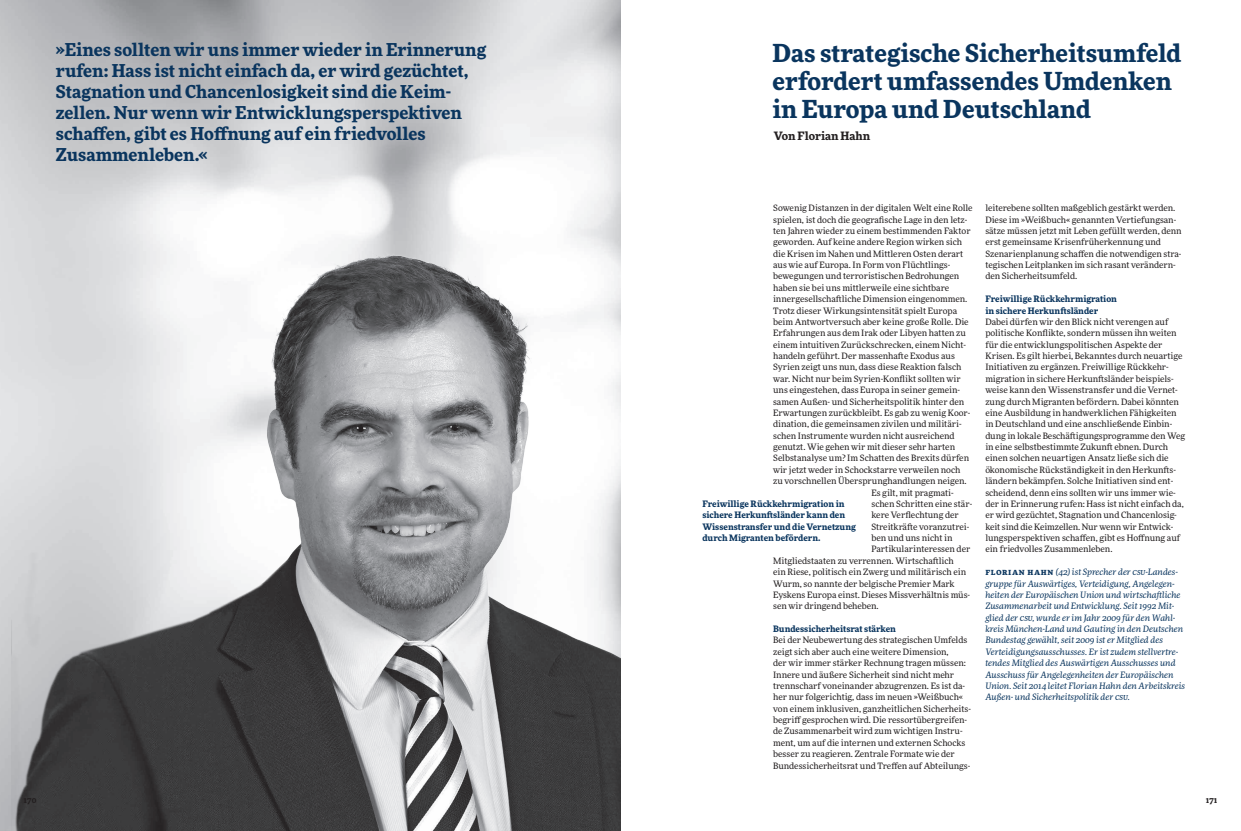
<style>
.page{position:relative;width:1241px;height:831px;background:#fff}
.page>*{position:absolute;margin:0;border:0;box-sizing:border-box;transform-origin:0 0}
.t1{font:700 24.5px/28px "More Pro";color:#0a355e}
.t2{font:700 17.5px/21px "More Pro";color:#0a355e}
.t3{font:700 11.38px "More Pro";color:#231f20}
.t4{font:8.75px/11.4px "More Pro";color:#231f20}
.t5{font:italic 8.75px/11.4px "More Pro";color:#0a355e}
.t6{font:700 8.75px/11.4px "More Pro";color:#0a355e}
.t7{font:700 8.75px "More Pro";letter-spacing:.02em;color:#231f20}
.s1{font-weight:700;font-style:normal}
</style>
<div class="page">
<img style="left:11px;top:223px;width:609px;height:608px">
<p class="t2" style="left:56px;top:38px;width:432px">»Eines sollten wir uns immer wieder in Erinnerung rufen: Hass ist nicht einfach da, er wird gezüchtet, Stagnation und Chancenlosigkeit sind die Keim&shy;zellen. Nur wenn wir Entwicklungsperspektiven schaffen, gibt es Hoffnung auf ein friedvolles Zusammenleben.«</p>
<h1 class="t1" style="left:772px;top:37px;width:410px">Das strategische Sicherheitsumfeld erfordert umfassendes Umdenken in Europa und Deutschland</h1>
<h3 class="t3" style="left:773px;top:128px;width:98px">Von Florian Hahn</h3>
<p class="t4" style="left:773px;top:202px;width:201px">Sowenig Distanzen in der digitalen Welt eine Rolle</p>
<p class="t4" style="left:773px;top:213px;width:196px">spielen, ist doch die geografische Lage in den letz-</p>
<p class="t4" style="left:773px;top:225px;width:199px">ten Jahren wieder zu einem bestimmenden Faktor</p>
<p class="t4" style="left:773px;top:236px;width:190px">geworden. Auf keine andere Region wirken sich</p>
<p class="t4" style="left:773px;top:247px;width:192px">die Krisen im Nahen und Mittleren Osten derart</p>
<p class="t4" style="left:773px;top:259px;width:178px">aus wie auf Europa. In Form von Flüchtlings-</p>
<p class="t4" style="left:773px;top:270px;width:187px">bewegungen und terroristischen Bedrohungen</p>
<p class="t4" style="left:773px;top:282px;width:177px">haben sie bei uns mittlerweile eine sichtbare</p>
<p class="t4" style="left:773px;top:293px;width:196px">innergesellschaftliche Dimension eingenommen.</p>
<p class="t4" style="left:773px;top:304px;width:185px">Trotz dieser Wirkungsintensität spielt Europa</p>
<p class="t4" style="left:773px;top:316px;width:197px">beim Antwortversuch aber keine große Rolle. Die</p>
<p class="t4" style="left:773px;top:327px;width:194px">Erfahrungen aus dem Irak oder Libyen hatten zu</p>
<p class="t4" style="left:773px;top:338px;width:194px">einem intuitiven Zurückschrecken, einem Nicht-</p>
<p class="t4" style="left:773px;top:350px;width:183px">handeln geführt. Der massenhafte Exodus aus</p>
<p class="t4" style="left:773px;top:361px;width:190px">Syrien zeigt uns nun, dass diese Reaktion falsch</p>
<p class="t4" style="left:773px;top:373px;width:189px">war. Nicht nur beim Syrien-Konflikt sollten wir</p>
<p class="t4" style="left:773px;top:384px;width:188px">uns eingestehen, dass Europa in seiner gemein-</p>
<p class="t4" style="left:773px;top:395px;width:192px">samen Außen- und Sicherheitspolitik hinter den</p>
<p class="t4" style="left:773px;top:407px;width:199px">Erwartungen zurückbleibt. Es gab zu wenig Koor-</p>
<p class="t4" style="left:773px;top:418px;width:190px">dination, die gemeinsamen zivilen und militäri-</p>
<p class="t4" style="left:773px;top:429px;width:183px">schen Instrumente wurden nicht ausreichend</p>
<p class="t4" style="left:773px;top:441px;width:183px">genutzt. Wie gehen wir mit dieser sehr harten</p>
<p class="t4" style="left:773px;top:452px;width:197px">Selbstanalyse um? Im Schatten des Brexits dürfen</p>
<p class="t4" style="left:773px;top:464px;width:189px">wir jetzt weder in Schockstarre verweilen noch</p>
<p class="t4" style="left:773px;top:475px;width:195px">zu vorschnellen Übersprunghandlungen neigen.</p>
<p class="t4" style="left:871px;top:486px;width:84px">Es gilt, mit pragmati-</p>
<p class="t4" style="left:871px;top:498px;width:102px">schen Schritten eine stär-</p>
<p class="t4" style="left:871px;top:509px;width:89px">kere Verflechtung der</p>
<p class="t4" style="left:871px;top:520px;width:99px">Streitkräfte voranzutrei-</p>
<p class="t4" style="left:871px;top:532px;width:82px">ben und uns nicht in</p>
<p class="t4" style="left:871px;top:543px;width:100px">Partikularinteressen der</p>
<p class="t4" style="left:773px;top:555px;width:182px">Mitgliedstaaten zu verrennen. Wirtschaftlich</p>
<p class="t4" style="left:773px;top:566px;width:194px">ein Riese, politisch ein Zwerg und militärisch ein</p>
<p class="t4" style="left:773px;top:577px;width:183px">Wurm, so nannte der belgische Premier Mark</p>
<p class="t4" style="left:773px;top:589px;width:198px">Eyskens Europa einst. Dieses Missverhältnis müs-</p>
<p class="t4" style="left:773px;top:600px;width:107px">sen wir dringend beheben.</p>
<p class="t6" style="left:773px;top:622px;width:124px">Bundessicherheitsrat stärken</p>
<p class="t4" style="left:773px;top:634px;width:199px">Bei der Neubewertung des strategischen Umfelds zeigt sich aber auch eine weitere Dimension,<br>der wir immer stärker Rechnung tragen müssen:<br>Innere und äußere Sicherheit sind nicht mehr trennscharf voneinander abzugrenzen. Es ist da&shy;her nur folgerichtig, dass im neuen »Weißbuch« von einem inklusiven, ganzheitlichen Sicherheits&shy;begriff gesprochen wird. Die ressortübergreifen&shy;de Zusammenarbeit wird zum wichtigen Instru&shy;ment, um auf die internen und externen Schocks besser zu reagieren. Zentrale Formate wie der Bundessicherheitsrat und Treffen auf Abteilungs-</p>
<p class="t6" style="left:702px;top:497px;width:155px">Freiwillige Rückkehrmigration in sichere Herkunftsländer kann den Wissenstransfer und die Vernetzung durch Migranten befördern.</p>
<p class="t4" style="left:985px;top:202px;width:198px">leiterebene sollten maßgeblich gestärkt werden.<br>Diese im »Weißbuch« genannten Vertiefungsan&shy;sätze müssen jetzt mit Leben gefüllt werden, denn erst gemeinsame Krisenfrüherkennung und Szenarienplanung schaffen die notwendigen stra&shy;tegischen Leitplanken im sich rasant verändern&shy;den Sicherheitsumfeld.</p>
<p class="t6" style="left:985px;top:293px;width:133px">Freiwillige Rückkehrmigration in sichere Herkunftsländer</p>
<p class="t4" style="left:985px;top:316px;width:201px">Dabei dürfen wir den Blick nicht verengen auf politische Konflikte, sondern müssen ihn weiten für die entwicklungspolitischen Aspekte der Krisen. Es gilt hierbei, Bekanntes durch neuartige Initiativen zu ergänzen. Freiwillige Rückkehr&shy;migration in sichere Herkunftsländer beispiels&shy;weise kann den Wissenstransfer und die Vernet&shy;zung durch Migranten befördern. Dabei könnten eine Ausbildung in handwerklichen Fähigkeiten in Deutschland und eine anschließende Einbin&shy;dung in lokale Beschäftigungsprogramme den Weg in eine selbstbestimmte Zukunft ebnen. Durch einen solchen neuartigen Ansatz ließe sich die ökonomische Rückständigkeit in den Herkunfts&shy;ländern bekämpfen. Solche Initiativen sind ent&shy;scheidend, denn eins sollten wir uns immer wie&shy;der in Erinnerung rufen: Hass ist nicht einfach da, er wird gezüchtet, Stagnation und Chancenlosig&shy;keit sind die Keimzellen. Nur wenn wir Entwick - lungsperspektiven schaffen, gibt es Hoffnung auf ein friedvolles Zusammenleben.</p>
<p class="t5" style="left:985px;top:566px;width:201px"><span class="s1">florian hahn</span> (42) ist Sprecher der csu-Landes&shy;gruppe für Auswärtiges, Verteidigung, Angelegen&shy;heiten der Europäischen Union und wirtschaftliche Zusammenarbeit und Entwicklung. Seit 1992 Mit&shy;glied der csu, wurde er im Jahr 2009 für den Wahl&shy;kreis München-Land und Gauting in den Deutschen Bundestag gewählt, seit 2009 ist er Mitglied des Verteidigungsausschusses. Er ist zudem stellvertre&shy;tendes Mitglied des Auswärtigen Ausschusses und Ausschuss für Angelegenheiten der Europäischen Union. Seit 2014 leitet Florian Hahn den Arbeitskreis Außen- und Sicherheitspolitik der csu.</p>
<p class="t7" style="left:24px;top:793px;width:14px">170</p>
<p class="t7" style="left:1205px;top:793px;width:13px">171</p>
</div>
